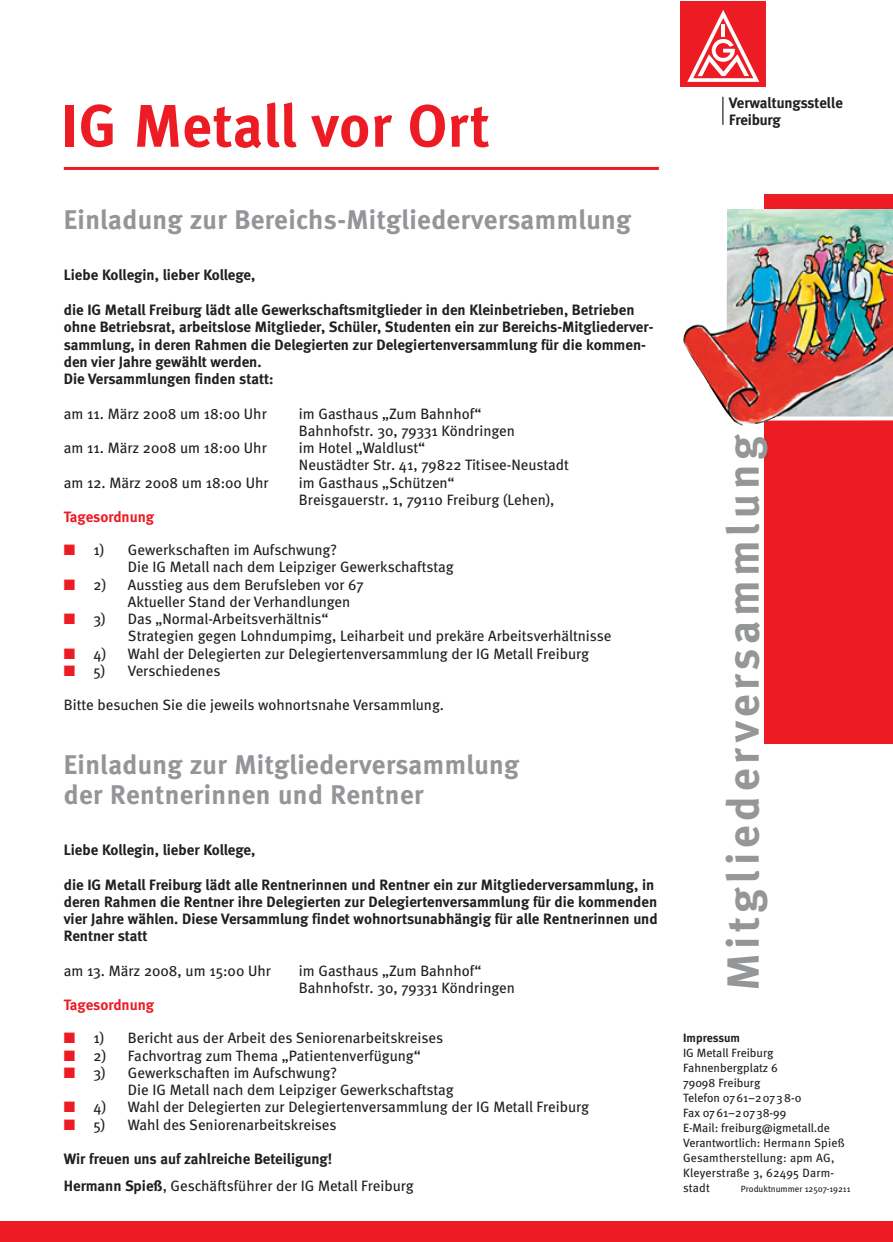
<style>
.page{position:relative;width:893px;height:1242px;background:#fff}
.page>*{position:absolute;margin:0;border:0;box-sizing:border-box;transform-origin:0 0}
.t1{font:700 60px "Meta";letter-spacing:.01em;color:#ed1c24}
.t2{font:700 45px "Meta Plus";letter-spacing:.1em;color:#949698}
.t3{font:700 27px/30px "Meta";letter-spacing:.015em;color:#939598}
.t4{font:15px/17.2px "Meta";color:#231f20}
.t5{font:700 15px/17.2px "Meta";color:#231f20}
.t6{font:700 15px/16.5px "Meta Plus";letter-spacing:-.01em;color:#231f20}
.t7{font:700 15px "Meta";letter-spacing:-.005em;color:#ed1c24}
.t8{font:12px/15px "Meta";color:#231f20}
.t9{font:700 12px "Meta";letter-spacing:-.005em;color:#231f20}
.t10{font:9px "Meta";color:#231f20}
.s1{color:#ed1c24}
.s2{font-weight:400}
</style>
<div class="page">
<div style="left:0;top:1221px;width:892px;height:21px;background:#ed1c24"></div>
<div style="left:680px;top:1px;width:85px;height:85px;background:#ed1c24"></div>
<svg style="left:687px;top:10px;width:73px;height:72px"></svg>
<svg style="left:722px;top:97px;width:1px;height:28px"></svg>
<hr style="left:64px;top:167px;width:595px;height:3px;background:#ed1c24">
<div style="left:765px;top:194px;width:127px;height:549px;background:#ed1c24"></div>
<svg style="left:765px;top:439px;width:3px;height:19px"></svg>
<img style="left:683px;top:210px;width:209px;height:216px">
<h1 class="t1" style="left:61px;top:102px;width:430px">IG Metall vor Ort</h1>
<h3 class="t3" style="left:64px;top:207px;width:569px">Einladung zur Bereichs-Mitgliederversammlung</h3>
<p class="t5" style="left:64px;top:268px;width:193px">Liebe Kollegin, lieber Kollege,</p>
<p class="t5" style="left:64px;top:302px;width:591px">die IG Metall Freiburg lädt alle Gewerkschaftsmitglieder in den Kleinbetrieben, Betrieben ohne Betriebsrat, arbeitslose Mitglieder, Schüler, Studenten ein zur Bereichs-Mitgliederver&shy;sammlung, in deren Rahmen die Delegierten zur Delegiertenversammlung für die kommen&shy;den vier Jahre gewählt werden.<br>Die Versammlungen finden statt:</p>
<p class="t4" style="left:64px;top:406px;width:204px">am 11. März 2008 um 18:00 Uhr</p>
<p class="t4" style="left:299px;top:406px;width:218px">im Gasthaus „Zum Bahnhof“<br>Bahnhofstr. 30, 79331 Köndringen</p>
<p class="t4" style="left:64px;top:440px;width:204px">am 11. März 2008 um 18:00 Uhr</p>
<p class="t4" style="left:299px;top:440px;width:272px">im Hotel „Waldlust“<br>Neustädter Str. 41, 79822 Titisee-Neustadt</p>
<p class="t4" style="left:64px;top:475px;width:206px">am 12. März 2008 um 18:00 Uhr</p>
<p class="t4" style="left:299px;top:475px;width:257px">im Gasthaus „Schützen“<br>Breisgauerstr. 1, 79110 Freiburg (Lehen),</p>
<p class="t7" style="left:64px;top:511px;width:92px">Tagesordnung</p>
<p class="t4" style="left:64px;top:542px;width:42px"><span class="s1">■</span> 1)</p>
<p class="t4" style="left:128px;top:542px;width:327px">Gewerkschaften im Aufschwung?<br>Die IG Metall nach dem Leipziger Gewerkschaftstag</p>
<p class="t4" style="left:64px;top:576px;width:44px"><span class="s1">■</span> 2)</p>
<p class="t4" style="left:128px;top:576px;width:237px">Ausstieg aus dem Berufsleben vor 67<br>Aktueller Stand der Verhandlungen</p>
<p class="t4" style="left:64px;top:611px;width:43px"><span class="s1">■</span> 3)</p>
<p class="t4" style="left:128px;top:611px;width:485px">Das „Normal-Arbeitsverhältnis“<br>Strategien gegen Lohndumpimg, Leiharbeit und prekäre Arbeitsverhältnisse</p>
<p class="t4" style="left:64px;top:645px;width:44px"><span class="s1">■</span> 4)</p>
<p class="t4" style="left:128px;top:645px;width:463px">Wahl der Delegierten zur Delegiertenversammlung der IG Metall Freiburg</p>
<p class="t4" style="left:64px;top:663px;width:43px"><span class="s1">■</span> 5)</p>
<p class="t4" style="left:128px;top:663px;width:94px">Verschiedenes</p>
<p class="t4" style="left:64px;top:697px;width:382px">Bitte besuchen Sie die jeweils wohnortsnahe Versammlung.</p>
<h3 class="t3" style="left:64px;top:752px;width:457px">Einladung zur Mitgliederversammlung der Rentnerinnen und Rentner</h3>
<p class="t5" style="left:64px;top:842px;width:193px">Liebe Kollegin, lieber Kollege,</p>
<p class="t5" style="left:64px;top:877px;width:595px">die IG Metall Freiburg lädt alle Rentnerinnen und Rentner ein zur Mitgliederversammlung, in deren Rahmen die Rentner ihre Delegierten zur Delegiertenversammlung für die kommenden vier Jahre wählen. Diese Versammlung findet wohnortsunabhängig für alle Rentnerinnen und Rentner statt</p>
<p class="t4" style="left:64px;top:963px;width:209px">am 13. März 2008, um 15:00 Uhr</p>
<p class="t4" style="left:299px;top:963px;width:218px">im Gasthaus „Zum Bahnhof“<br>Bahnhofstr. 30, 79331 Köndringen</p>
<p class="t7" style="left:64px;top:999px;width:92px">Tagesordnung</p>
<p class="t4" style="left:64px;top:1030px;width:42px"><span class="s1">■</span> 1)</p>
<p class="t4" style="left:128px;top:1030px;width:317px">Bericht aus der Arbeit des Seniorenarbeitskreises</p>
<p class="t4" style="left:64px;top:1047px;width:44px"><span class="s1">■</span> 2)</p>
<p class="t4" style="left:128px;top:1047px;width:294px">Fachvortrag zum Thema „Patientenverfügung“</p>
<p class="t4" style="left:64px;top:1065px;width:43px"><span class="s1">■</span> 3)</p>
<p class="t4" style="left:128px;top:1065px;width:327px">Gewerkschaften im Aufschwung?<br>Die IG Metall nach dem Leipziger Gewerkschaftstag</p>
<p class="t4" style="left:64px;top:1099px;width:44px"><span class="s1">■</span> 4)</p>
<p class="t4" style="left:128px;top:1099px;width:463px">Wahl der Delegierten zur Delegiertenversammlung der IG Metall Freiburg</p>
<p class="t4" style="left:64px;top:1116px;width:43px"><span class="s1">■</span> 5)</p>
<p class="t4" style="left:128px;top:1116px;width:210px">Wahl des Seniorenarbeitskreises</p>
<p class="t5" style="left:64px;top:1146px;width:352px;line-height:27px">Wir freuen uns auf zahlreiche Beteiligung!<br>Hermann Spieß<span class="s2">, Geschäftsführer der IG Metall Freiburg</span></p>
<p class="t6" style="left:729px;top:96px;width:116px">Verwaltungsstelle<br>Freiburg</p>
<h2 class="t2" style="left:726px;top:991px;width:557px;rotate:-90deg">Mitgliederversammlung</h2>
<p class="t9" style="left:683px;top:1032px;width:58px">Impressum</p>
<p class="t8" style="left:683px;top:1045px;width:163px">IG Metall Freiburg<br>Fahnenbergplatz 6<br>79098 Freiburg<br>Telefon 07 61–2 07 3 8-0<br>Fax 0761–20738-99<br>E-Mail: freiburg@igmetall.de<br>Verantwortlich: Hermann Spieß<br>Gesamtherstellung: apm AG,<br>Kleyerstraße 3, 62495 Darm&shy;stadt</p>
<p class="t10" style="left:741px;top:1185px;width:111px">Produktnummer 12507-19211</p>
</div>
